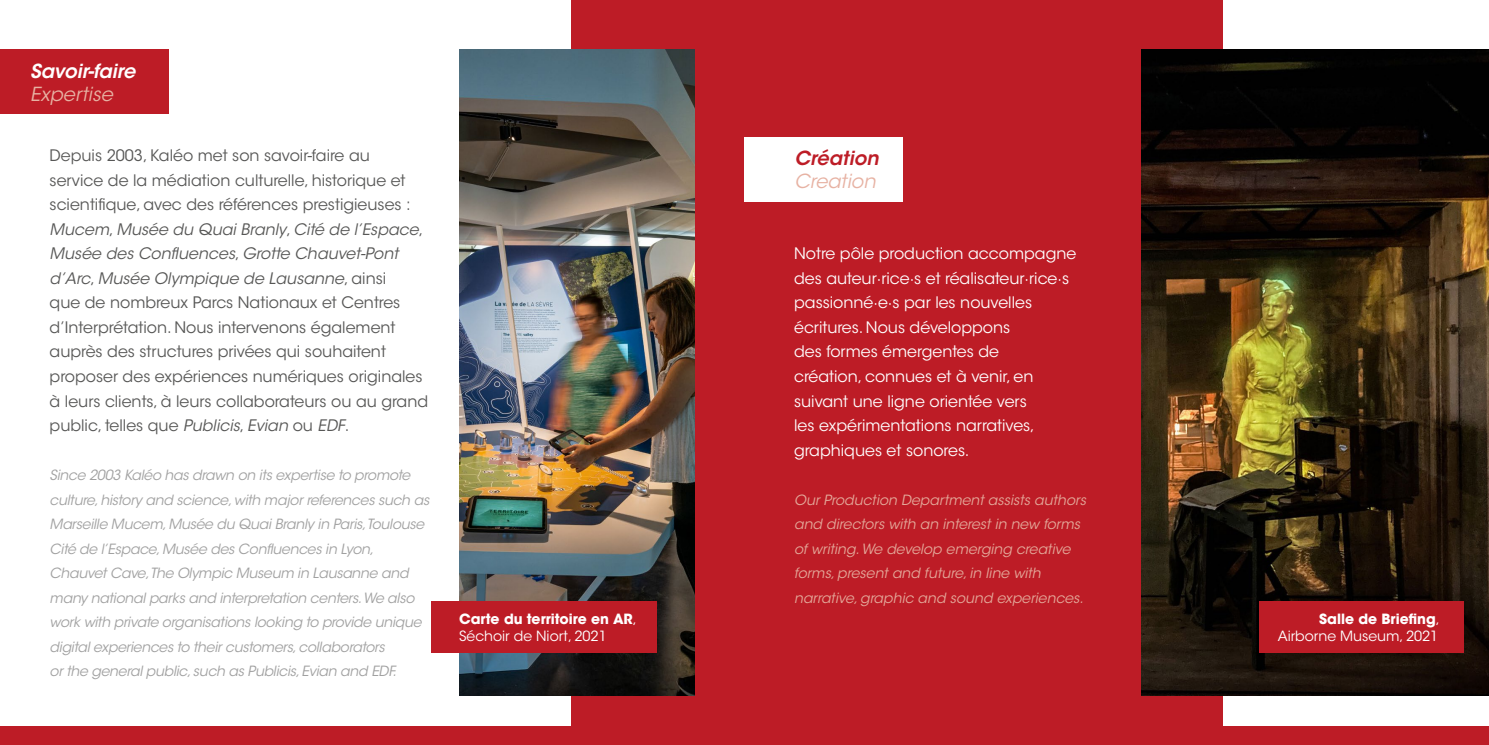
<style>
.page{position:relative;width:1489px;height:745px;background:#fff}
.page>*{position:absolute;margin:0;border:0;box-sizing:border-box;transform-origin:0 0}
.t1{font:italic 19.25px "ITC Avant Garde Std";color:#e7b2a3}
.t2{font:italic 600 19.25px "ITC Avant Garde Std";color:#fff}
.t3{font:italic 600 19.25px "ITC Avant Garde Std";color:#bd1c26}
.t4{font:15.75px/24.5px "ITC Avant Garde Std";color:#575756}
.t5{font:15.75px/24.5px "ITC Avant Garde Std";color:#fff}
.t6{font:italic 14px/24.5px "ITC Avant Garde Std";letter-spacing:-.02em;color:#a1a1a1}
.t7{font:italic 14px/24.5px "ITC Avant Garde Std";color:#e4a99a}
.t8{font:700 14px/16.8px "ITC Avant Garde Std";color:#fff}
.t9{font:14px/16.8px "ITC Avant Garde Std";color:#fff;text-align:right}
.s1{font-style:italic}
.s2{font-weight:400}
.s3{font-weight:700}
</style>
<div class="page">
<div style="left:0;top:726px;width:1488px;height:18px;background:#bd1c26"></div>
<div style="left:570px;top:0;width:652px;height:744px;background:#bd1c26"></div>
<img style="left:459px;top:50px;width:235px;height:644px">
<div style="left:432px;top:601px;width:225px;height:51px;background:#bd1c26"></div>
<div style="left:0;top:50px;width:168px;height:64px;background:#bd1c26"></div>
<div style="left:744px;top:137px;width:159px;height:64px;background:#fff"></div>
<img style="left:1141px;top:50px;width:347px;height:644px">
<div style="left:1258px;top:601px;width:205px;height:51px;background:#bd1c26"></div>
<p class="t2" style="left:30px;top:58px;width:107px">Savoir-faire</p>
<p class="t1" style="left:30px;top:82px;width:84px">Expertise</p>
<p class="t4" style="left:50px;top:143px;width:380px">Depuis 2003, Kaléo met son savoir-faire au<br>service de la médiation culturelle, historique et scientifique, avec des références prestigieuses :<br><span class="s1">Mucem</span>, <span class="s1">Musée du Quai Branly</span>, <span class="s1">Cité de l’Espace</span>, <span class="s1">Musée des Confluences</span>, <span class="s1">Grotte Chauvet-Pont d’Arc</span>, <span class="s1">Musée Olympique de Lausanne</span>, ainsi<br>que de nombreux Parcs Nationaux et Centres d’Interprétation. Nous intervenons également auprès des structures privées qui souhaitent proposer des expériences numériques originales à leurs clients, à leurs collaborateurs ou au grand public, telles que <span class="s1">Publicis</span>, <span class="s1">Evian</span> ou <span class="s1">EDF</span>.</p>
<p class="t6" style="left:50px;top:463px;width:381px">Since 2003 Kaléo has drawn on its expertise to promote culture, history and science, with major references such as Marseille Mucem, Musée du Quai Branly in Paris,Toulouse Cité de l’Espace, Musée des Confluences in Lyon, Chauvet Cave,The Olympic Museum in Lausanne and many national parks and interpretation centers. We also work with private organisations looking to provide unique digital experiences to their customers, collaborators<br>or the general public, such as Publicis, Evian and EDF.</p>
<p class="t8" style="left:459px;top:610px;width:179px">Carte du territoire en AR<span class="s2">,<br>Séchoir de Niort, 2021</span></p>
<p class="t3" style="left:794px;top:145px;width:86px">Création</p>
<p class="t1" style="left:794px;top:169px;width:83px">Creation</p>
<p class="t5" style="left:794px;top:241px;width:284px">Notre pôle production accompagne des auteur·rice·s et réalisateur·rice·s passionné·e·s par les nouvelles écritures. Nous développons<br>des formes émergentes de<br>création, connues et à venir, en suivant une ligne orientée vers<br>les expérimentations narratives, graphiques et sonores.</p>
<p class="t7" style="left:794px;top:487px;width:293px">Our Production Department assists authors and directors with an interest in new forms of writing. We develop emerging creative forms, present and future, in line with narrative, graphic and sound experiences.</p>
<p class="t9" style="left:1277px;top:610px;width:164px"><span class="s3">Salle de Briefing</span>,<br>Airborne Museum, 2021</p>
</div>
